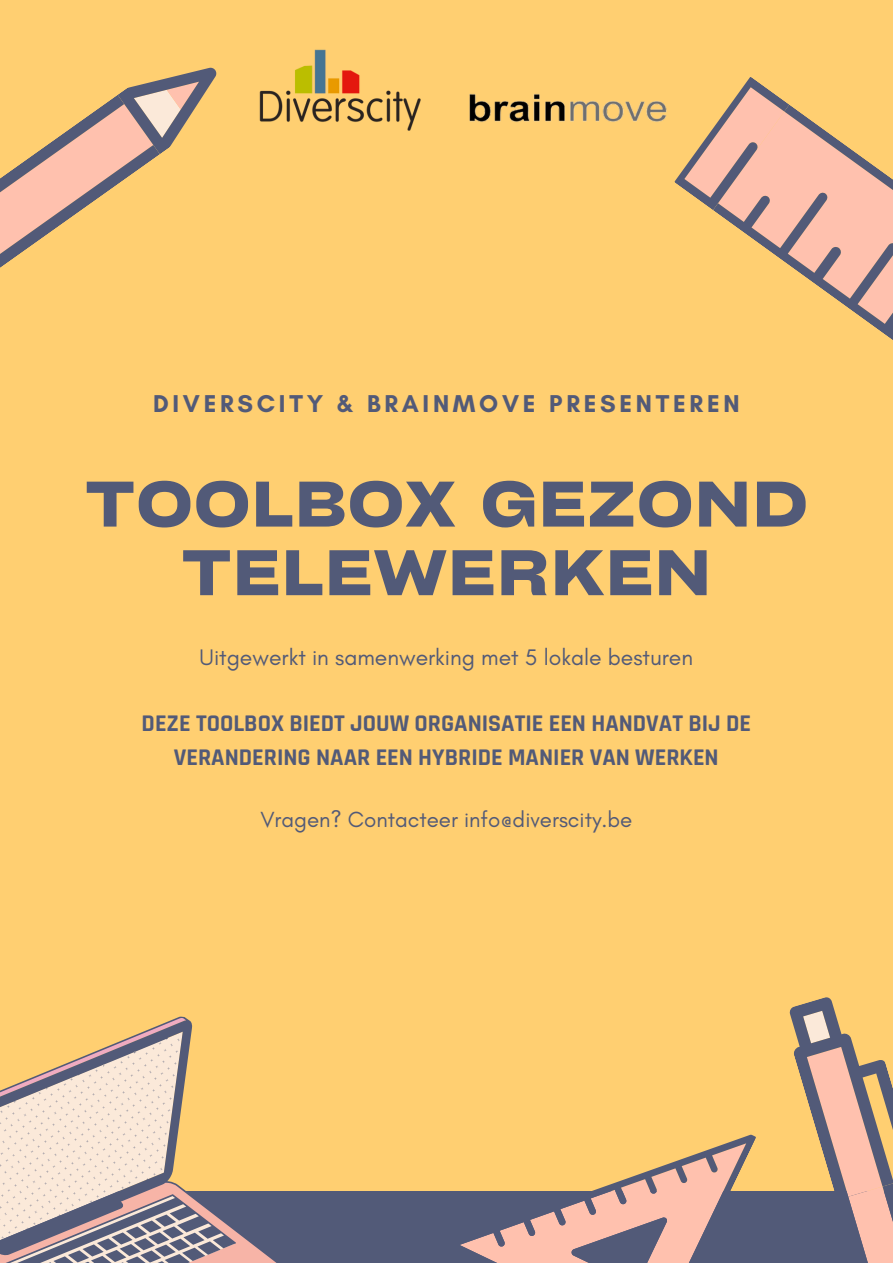
<style>
.page{position:relative;width:893px;height:1264px;background:#fff}
.page>*{position:absolute;margin:0;border:0;box-sizing:border-box;transform-origin:0 0}
.t1{font:700 expanded 61.5px/68.6px "Cy Grotesk";letter-spacing:.04em;color:#525a78;text-align:center}
.t2{font:700 24.75px "Glacial Indifference";letter-spacing:.15em;color:#525a78}
.t3{font:700 24.15px/33.8px "Rajdhani";color:#525a78;text-align:center}
.t4{font:22.95px "Glacial Indifference";color:#525a78}
.t5{font:22.35px "Glacial Indifference";color:#525a78}
</style>
<div class="page">
<div style="left:0;top:0;width:892px;height:1262px;background:#ffcf71"></div>
<svg style="left:674px;top:77px;width:218px;height:262px"></svg>
<svg style="left:0;top:67px;width:217px;height:201px"></svg>
<img style="left:259px;top:49px;width:162px;height:82px">
<img style="left:469px;top:93px;width:198px;height:29px">
<div style="left:0;top:1191px;width:892px;height:71px;background:#525a78"></div>
<svg style="left:789px;top:997px;width:103px;height:265px"></svg>
<svg style="left:460px;top:1134px;width:296px;height:128px"></svg>
<svg style="left:0;top:1016px;width:275px;height:246px"></svg>
<p class="t2" style="left:153px;top:388px;width:588px">DIVERSCITY &amp; BRAINMOVE PRESENTEREN</p>
<h1 class="t1" style="left:86px;top:467px;width:722px">TOOLBOX GEZOND<br>TELEWERKEN</h1>
<p class="t4" style="left:200px;top:643px;width:495px">Uitgewerkt in samenwerking met 5 lokale besturen</p>
<p class="t3" style="left:142px;top:707px;width:611px">DEZE TOOLBOX BIEDT JOUW ORGANISATIE EEN HANDVAT BIJ DE<br>VERANDERING NAAR EEN HYBRIDE MANIER VAN WERKEN</p>
<p class="t5" style="left:260px;top:805px;width:373px">Vragen? Contacteer info@diverscity.be</p>
</div>
